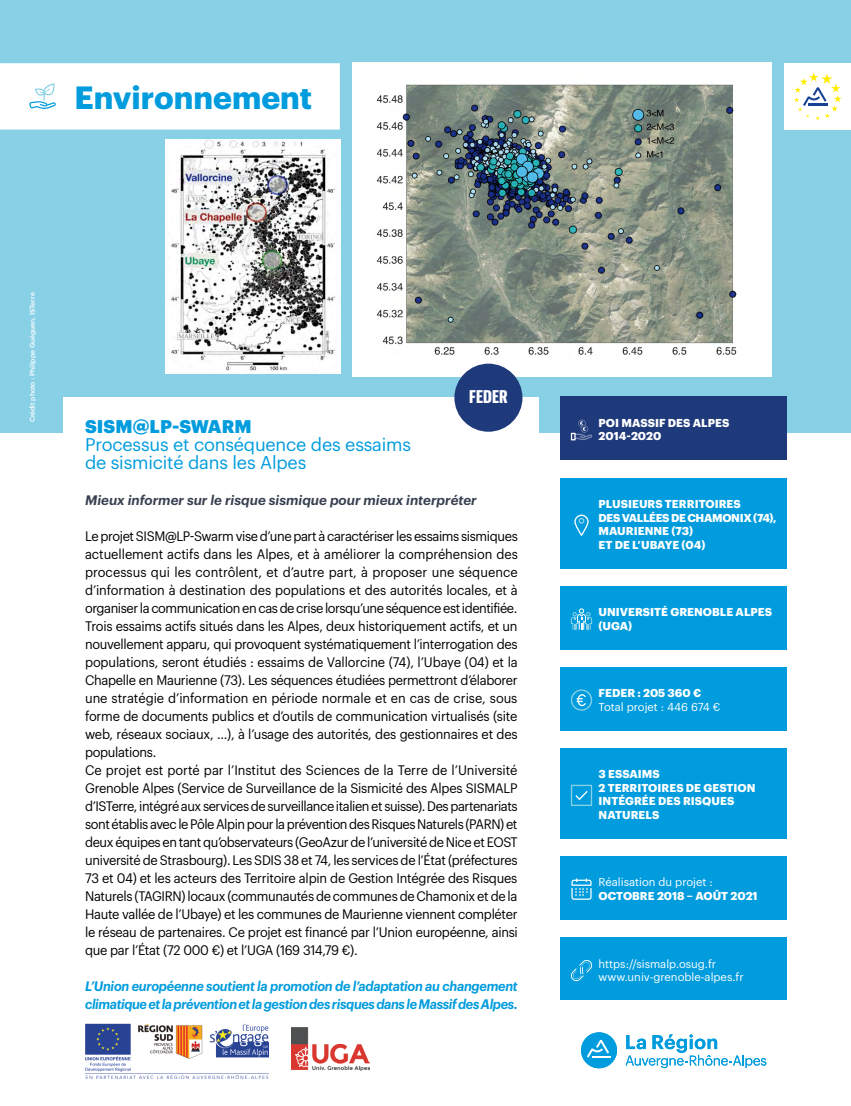
<style>
.page{position:relative;width:851px;height:1106px;background:#fff}
.page>*{position:absolute;margin:0;border:0;box-sizing:border-box;transform-origin:0 0}
.THÉMATIQUE{font:700 31.5px "Graphik";color:#009cdd}
.CONTENU_-_SOUS-TITRE{font:18px/18px "Graphik";letter-spacing:-.01em;color:#009cdd}
.CONTENU___TITRE{font:900 18px "Graphik";letter-spacing:.005em;color:#009cdd}
.PASTILLE_-_PROGRAMME{font:700 18px "Graphik X Cond";color:#fff}
.CONTENU_-_TEXTE_COUR{font:13.5px/18px "Graphik";letter-spacing:-.025em;color:#000;text-align:justify;scale:.95 1}
.CONTEN___CONCLUSION{font:italic 600 13.5px/18px "Graphik";letter-spacing:-.025em;color:#009cdd;scale:.95 1}
.CONTENU_-_CHAPEAU{font:italic 600 13.5px "Graphik";color:#384050}
.t1{font:700 11.25px/13.5px "Graphik";letter-spacing:.005em;color:#fff}
.t2{font:11.25px/13.5px "Graphik";color:#fff}
.CRÉDIT_PHOTO{font:500 6.75px "Graphik";color:#fff}
.s1{font-weight:700}
</style>
<div class="page">
<div style="left:0;top:0;width:850px;height:433px;background:#88d0e6"></div>
<img style="left:352px;top:62px;width:419px;height:314px">
<div style="left:0;top:63px;width:340px;height:66px;background:#fff"></div>
<svg style="left:29px;top:83px;width:27px;height:26px"></svg>
<img style="left:165px;top:139px;width:175px;height:234px">
<div style="left:64px;top:397px;width:475px;height:630px;background:#fff"></div>
<div style="left:560px;top:397px;width:227px;height:63px;background:#1f3a7b"></div>
<svg style="left:570px;top:419px;width:22px;height:21px"></svg>
<div style="left:560px;top:478px;width:227px;height:90px;background:#009cdd"></div>
<svg style="left:574px;top:514px;width:14px;height:22px"></svg>
<div style="left:560px;top:586px;width:227px;height:63px;background:#009cdd"></div>
<svg style="left:570px;top:608px;width:22px;height:21px"></svg>
<div style="left:560px;top:667px;width:227px;height:63px;background:#009cdd"></div>
<svg style="left:570px;top:689px;width:22px;height:21px"></svg>
<div style="left:560px;top:748px;width:227px;height:90px;background:#009cdd"></div>
<svg style="left:570px;top:784px;width:22px;height:22px"></svg>
<div style="left:560px;top:856px;width:227px;height:63px;background:#009cdd"></div>
<svg style="left:571px;top:878px;width:20px;height:21px"></svg>
<div style="left:560px;top:937px;width:227px;height:63px;background:#009cdd"></div>
<svg style="left:570px;top:959px;width:22px;height:22px"></svg>
<div style="left:454px;top:364px;width:68px;height:68px;background:#1f3a7b;border-radius:50%"></div>
<img style="left:85px;top:1023px;width:183px;height:55px">
<img style="left:292px;top:1027px;width:77px;height:43px">
<svg style="left:625px;top:1034px;width:141px;height:34px"></svg>
<div style="left:581px;top:1032px;width:36px;height:36px;background:#009cdd;border-radius:50%"></div>
<svg style="left:587px;top:1039px;width:23px;height:18px"></svg>
<div style="left:784px;top:63px;width:66px;height:66px;background:#fff"></div>
<svg style="left:794px;top:73px;width:47px;height:47px"></svg>
<p class="THÉMATIQUE" style="left:74px;top:73px;width:239px">Environnement</p>
<p class="CRÉDIT_PHOTO" style="left:27px;top:422px;width:131px;rotate:-90deg">Crédit photo : Philippe Guéguen, ISTerre</p>
<p class="PASTILLE_-_PROGRAMME" style="left:469px;top:384px;width:40px">FEDER</p>
<p class="CONTENU___TITRE" style="left:85px;top:412px;width:168px">SISM@LP-SWARM</p>
<p class="CONTENU_-_SOUS-TITRE" style="left:85px;top:434px;width:327px">Processus et conséquence des essaims de sismicité dans les Alpes</p>
<p class="CONTENU_-_CHAPEAU" style="left:85px;top:490px;width:393px">Mieux informer sur le risque sismique pour mieux interpréter</p>
<p class="CONTENU_-_TEXTE_COUR" style="left:85px;top:526px;width:457px">Le projet SISM@LP-Swarm vise d’une part à caractériser les essaims sismiques actuellement actifs dans les Alpes, et à améliorer la compréhension des processus qui les contrôlent, et d’autre part, à proposer une séquence d’information à destination des populations et des autorités locales, et à organiser la communication en cas de crise lorsqu’une séquence est identifiée.</p>
<p class="CONTENU_-_TEXTE_COUR" style="left:85px;top:616px;width:457px">Trois essaims actifs situés dans les Alpes, deux historiquement actifs, et un nouvellement apparu, qui provoquent systématiquement l’interrogation des populations, seront étudiés : essaims de Vallorcine (74), l’Ubaye (04) et la Chapelle en Maurienne (73). Les séquences étudiées permettront d’élaborer une stratégie d’information en période normale et en cas de crise, sous forme de documents publics et d’outils de communication virtualisés (site web, réseaux sociaux, …), à l’usage des autorités, des gestionnaires et des populations.</p>
<p class="CONTENU_-_TEXTE_COUR" style="left:85px;top:760px;width:457px">Ce projet est porté par l’Institut des Sciences de la Terre de l’Université Grenoble Alpes (Service de Surveillance de la Sismicité des Alpes SISMALP d’ISTerre, intégré aux services de surveillance italien et suisse). Des partenariats sont établis avec le Pôle Alpin pour la prévention des Risques Naturels (PARN) et deux équipes en tant qu’observateurs (GeoAzur de l’université de Nice et EOST université de Strasbourg). Les SDIS 38 et 74, les services de l’État (préfectures 73 et 04) et les acteurs des Territoire alpin de Gestion Intégrée des Risques Naturels (TAGIRN) locaux (communautés de communes de Chamonix et de la Haute vallée de l’Ubaye) et les communes de Maurienne viennent compléter le réseau de partenaires. Ce projet est financé par l’Union européenne, ainsi que par l’État (72 000 €) et l’UGA (169 314,79 €).</p>
<p class="CONTEN___CONCLUSION" style="left:85px;top:976px;width:457px">L’Union européenne soutient la promotion de l’adaptation au changement climatique et la prévention et la gestion des risques dans le Massif des Alpes.</p>
<p class="t1" style="left:598px;top:415px;width:132px">POI MASSIF DES ALPES<br>2014-2020</p>
<p class="t1" style="left:598px;top:496px;width:180px">PLUSIEURS TERRITOIRES<br>DES VALLÉES DE CHAMONIX (74),<br>MAURIENNE (73)<br>ET DE L’UBAYE (04)</p>
<p class="t1" style="left:598px;top:604px;width:175px">UNIVERSITÉ GRENOBLE ALPES (UGA)</p>
<p class="t2" style="left:598px;top:685px;width:123px"><span class="s1">FEDER : 205 360 €<br></span>Total projet : 446 674 €</p>
<p class="t1" style="left:598px;top:766px;width:158px">3 ESSAIMS<br>2 TERRITOIRES DE GESTION<br>INTÉGRÉE DES RISQUES<br>NATURELS</p>
<p class="t2" style="left:598px;top:874px;width:161px">Réalisation du projet :<br><span class="s1">OCTOBRE 2018 – AOÛT 2021</span></p>
<p class="t2" style="left:598px;top:955px;width:147px">https://sismalp.osug.fr www.univ-grenoble-alpes.fr</p>
</div>
